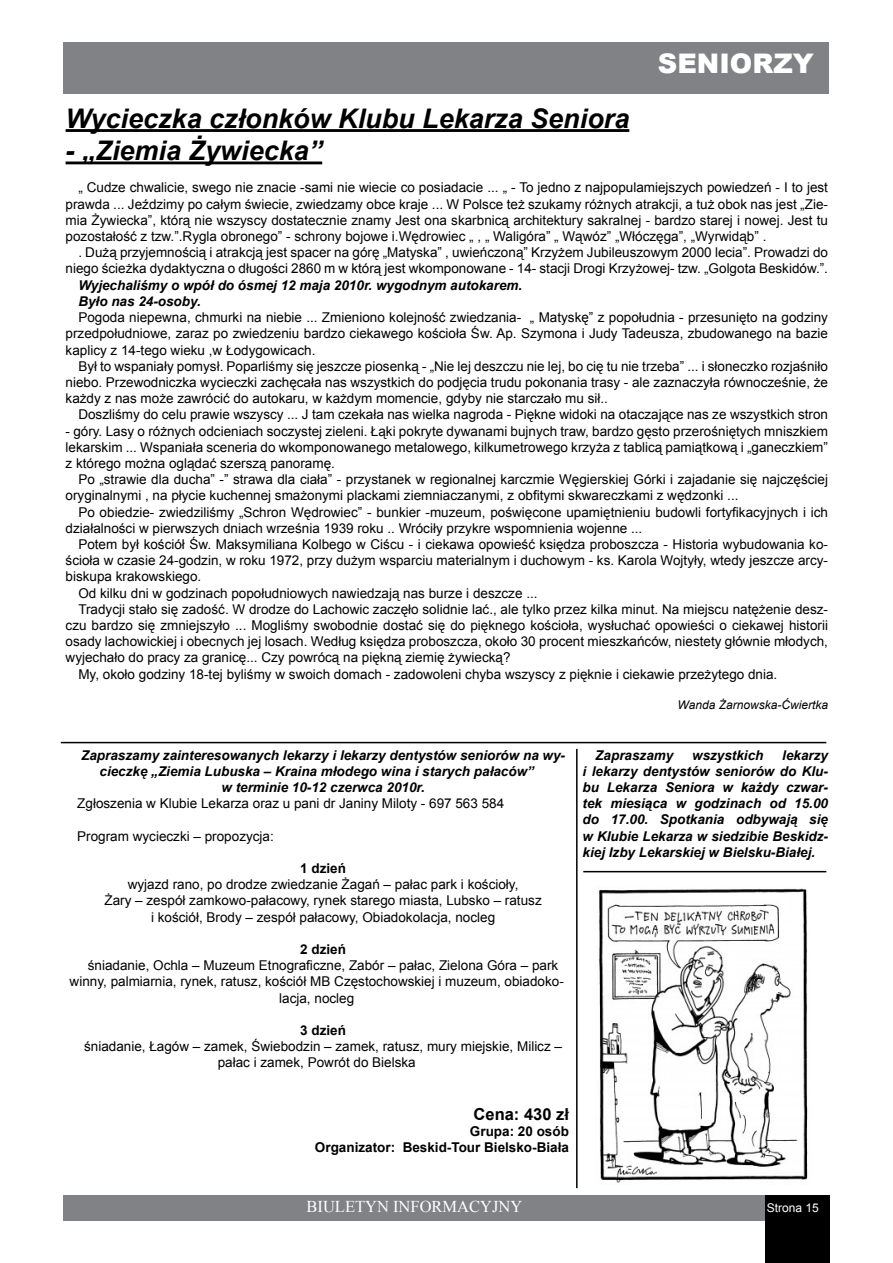
<style>
.page{position:relative;width:893px;height:1263px;background:#fff}
.page>*{position:absolute;margin:0;border:0;box-sizing:border-box;transform-origin:0 0}
.t1{font:italic 700 27px "Arial";color:#000}
.t2{font:900 27px "Arial";color:#fff}
.t3{font:16.5px "Times New Roman";color:#fff}
.t4{font:700 16.5px "Arial";color:#000}
.t5{font:13.5px/16.2px "Arial";color:#000;text-align:justify}
.t6{font:italic 700 13.5px/16.2px "Arial";color:#000;text-align:justify}
.t7{font:700 13.5px/16.2px "Arial";color:#000;text-align:right}
.t8{font:italic 12px "Arial";color:#000}
.t9{font:12px "Arial";color:#fff}
</style>
<div class="page">
<div style="left:64px;top:43px;width:765px;height:51px;background:#808285"></div>
<div style="left:64px;top:1195px;width:765px;height:25px;background:#808285"></div>
<div style="left:765px;top:1195px;width:64px;height:68px;background:#000"></div>
<hr style="left:66px;top:129px;width:563px;height:3px;background:#000">
<hr style="left:66px;top:162px;width:256px;height:2px;background:#000">
<hr style="left:61px;top:742px;width:765px;height:1px;background:#000">
<hr style="left:583px;top:871px;width:243px;height:1px;background:#000">
<hr style="left:576px;top:749px;width:2px;height:439px;background:#000">
<img style="left:599px;top:888px;width:209px;height:295px">
<h1 class="t2" style="left:658px;top:44px;width:157px">SENIORZY</h1>
<h1 class="t1" style="left:66px;top:101px;width:565px">Wycieczka członków Klubu Lekarza Seniora</h1>
<h1 class="t1" style="left:66px;top:133px;width:258px">- „Ziemia Żywiecka”</h1>
<p class="t5" style="left:66px;top:180px;width:764px;text-indent:13px">„ Cudze chwalicie, swego nie znacie -sami nie wiecie co posiadacie ... „ - To jedno z najpopulamiejszych powiedzeń - I to jest prawda ... Jeździmy po całym świecie, zwiedzamy obce kraje ... W Polsce też szukamy różnych atrakcji, a tuż obok nas jest „Zie&shy;mia Żywiecka”, którą nie wszyscy dostatecznie znamy Jest ona skarbnicą architektury sakralnej - bardzo starej i nowej. Jest tu pozostałość z tzw.”.Rygla obronego” - schrony bojowe i.Wędrowiec „ , „ Waligóra” „ Wąwóz” „Włóczęga”, „Wyrwidąb” .</p>
<p class="t5" style="left:66px;top:245px;width:764px;text-align:right">. Dużą przyjemnością i atrakcją jest spacer na górę „Matyska” , uwieńczoną” Krzyżem Jubileuszowym 2000 lecia”. Prowadzi do niego ścieżka dydaktyczna o długości 2860 m w którą jest wkomponowane - 14- stacji Drogi Krzyżowej- tzw. „Golgota Beskidów.”.</p>
<p class="t6" style="left:78px;top:277px;width:445px">Wyjechaliśmy o wpół do ósmej 12 maja 2010r. wygodnym autokarem.<br>Było nas 24-osoby.</p>
<p class="t5" style="left:66px;top:309px;width:764px;text-indent:13px">Pogoda niepewna, chmurki na niebie ... Zmieniono kolejność zwiedzania- „ Matyskę” z popołudnia - przesunięto na godziny przedpołudniowe, zaraz po zwiedzeniu bardzo ciekawego kościoła Św. Ap. Szymona i Judy Tadeusza, zbudowanego na bazie kaplicy z 14-tego wieku ,w Łodygowicach.</p>
<p class="t5" style="left:66px;top:358px;width:764px;text-indent:13px">Był to wspaniały pomysł. Poparliśmy się jeszcze piosenką - „Nie lej deszczu nie lej, bo cię tu nie trzeba” ... i słoneczko rozjaśniło niebo. Przewodniczka wycieczki zachęcała nas wszystkich do podjęcia trudu pokonania trasy - ale zaznaczyła równocześnie, że każdy z nas może zawrócić do autokaru, w każdym momencie, gdyby nie starczało mu sił..</p>
<p class="t5" style="left:78px;top:407px;width:751px">Doszliśmy do celu prawie wszyscy ... J tam czekała nas wielka nagroda - Piękne widoki na otaczające nas ze wszystkich stron</p>
<p class="t5" style="left:66px;top:423px;width:764px">- góry. Lasy o różnych odcieniach soczystej zieleni. Łąki pokryte dywanami bujnych traw, bardzo gęsto przerośniętych mniszkiem lekarskim ... Wspaniała sceneria do wkomponowanego metalowego, kilkumetrowego krzyża z tablicą pamiątkową i „ganeczkiem” z którego można oglądać szerszą panoramę.</p>
<p class="t5" style="left:66px;top:471px;width:764px;text-indent:13px">Po „strawie dla ducha” -” strawa dla ciała” - przystanek w regionalnej karczmie Węgierskiej Górki i zajadanie się najczęściej oryginalnymi , na płycie kuchennej smażonymi plackami ziemniaczanymi, z obfitymi skwareczkami z wędzonki ...</p>
<p class="t5" style="left:66px;top:504px;width:764px;text-indent:13px">Po obiedzie- zwiedziliśmy „Schron Wędrowiec” - bunkier -muzeum, poświęcone upamiętnieniu budowli fortyfikacyjnych i ich działalności w pierwszych dniach września 1939 roku .. Wróciły przykre wspomnienia wojenne ...</p>
<p class="t5" style="left:78px;top:536px;width:751px">Potem był kościół Św. Maksymiliana Kolbego w Ciścu - i ciekawa opowieść księdza proboszcza - Historia wybudowania ko-</p>
<p class="t5" style="left:66px;top:552px;width:764px">ścioła w czasie 24-godzin, w roku 1972, przy dużym wsparciu materialnym i duchowym - ks. Karola Wojtyły, wtedy jeszcze arcy-</p>
<p class="t5" style="left:66px;top:569px;width:137px">biskupa krakowskiego.</p>
<p class="t5" style="left:78px;top:585px;width:461px">Od kilku dni w godzinach popołudniowych nawiedzają nas burze i deszcze ...</p>
<p class="t5" style="left:78px;top:601px;width:751px">Tradycji stało się zadość. W drodze do Lachowic zaczęło solidnie lać., ale tylko przez kilka minut. Na miejscu natężenie desz-</p>
<p class="t5" style="left:66px;top:617px;width:764px">czu bardzo się zmniejszyło ... Mogliśmy swobodnie dostać się do pięknego kościoła, wysłuchać opowieści o ciekawej historii</p>
<p class="t5" style="left:66px;top:633px;width:764px">osady lachowickiej i obecnych jej losach. Według księdza proboszcza, około 30 procent mieszkańców, niestety głównie młodych,</p>
<p class="t5" style="left:66px;top:650px;width:446px">wyjechało do pracy za granicę... Czy powrócą na piękną ziemię żywiecką?</p>
<p class="t5" style="left:78px;top:666px;width:700px">My, około godziny 18-tej byliśmy w swoich domach - zadowoleni chyba wszyscy z pięknie i ciekawie przeżytego dnia.</p>
<p class="t8" style="left:678px;top:697px;width:152px">Wanda Żarnowska-Ćwiertka</p>
<p class="t6" style="left:81px;top:747px;width:486px">Zapraszamy zainteresowanych lekarzy i lekarzy dentystów seniorów na wy-</p>
<p class="t6" style="left:100px;top:763px;width:436px">cieczkę „Ziemia Lubuska – Kraina młodego wina i starych pałaców”</p>
<p class="t6" style="left:221px;top:780px;width:205px">w terminie 10-12 czerwca 2010r.</p>
<p class="t5" style="left:77px;top:795px;width:428px">Zgłoszenia w Klubie Lekarza oraz u pani dr Janiny Miloty - 697 563 584</p>
<p class="t5" style="left:77px;top:828px;width:198px">Program wycieczki – propozycja:</p>
<p class="t7" style="left:300px;top:860px;width:47px">1 dzień</p>
<p class="t5" style="left:105px;top:876px;width:439px;text-align:center">wyjazd rano, po drodze zwiedzanie Żagań – pałac park i kościoły,<br>Żary – zespół zamkowo-pałacowy, rynek starego miasta, Lubsko – ratusz i kościół, Brody – zespół pałacowy, Obiadokolacja, nocleg</p>
<p class="t7" style="left:300px;top:941px;width:47px">2 dzień</p>
<p class="t5" style="left:88px;top:957px;width:472px">śniadanie, Ochla – Muzeum Etnograficzne, Zabór – pałac, Zielona Góra – park</p>
<p class="t5" style="left:70px;top:974px;width:496px">winny, palmiarnia, rynek, ratusz, kościół MB Częstochowskiej i muzeum, obiadoko-</p>
<p class="t5" style="left:279px;top:990px;width:77px">lacja, nocleg</p>
<p class="t7" style="left:300px;top:1022px;width:47px">3 dzień</p>
<p class="t5" style="left:218px;top:1038px;width:346px;text-indent:-134px">śniadanie, Łagów – zamek, Świebodzin – zamek, ratusz, mury miejskie, Milicz – pałac i zamek, Powrót do Bielska</p>
<p class="t4" style="left:474px;top:1103px;width:97px">Cena: 430 zł</p>
<p class="t7" style="left:315px;top:1123px;width:256px">Grupa: 20 osób<br>Organizator: Beskid-Tour Bielsko-Biała</p>
<p class="t6" style="left:583px;top:747px;width:247px;text-indent:200px">lekarzy i lekarzy dentystów seniorów do Klu&shy;bu Lekarza Seniora w każdy czwar&shy;tek miesiąca w godzinach od 15.00 do 17.00. Spotkania odbywają się w Klubie Lekarza w siedzibie Beskidz&shy;kiej Izby Lekarskiej w Bielsku-Białej.</p>
<p class="t6" style="left:595px;top:747px;width:80px">Zapraszamy</p>
<p class="t6" style="left:692px;top:747px;width:73px">wszystkich</p>
<p class="t3" style="left:306px;top:1195px;width:217px">BIULETYN INFORMACYJNY</p>
<p class="t9" style="left:767px;top:1200px;width:54px">Strona 15</p>
</div>
